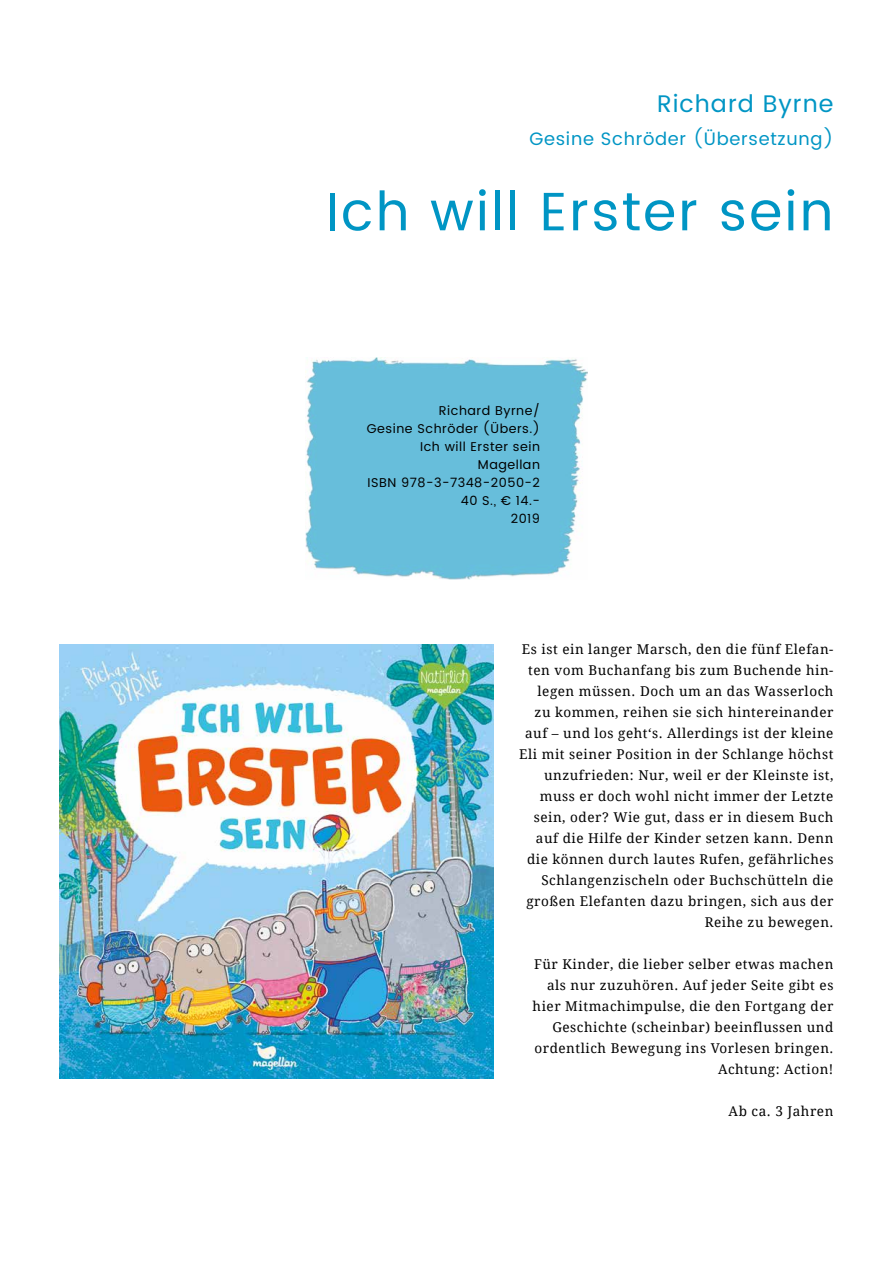
<style>
.page{position:relative;width:893px;height:1263px;background:#fff}
.page>*{position:absolute;margin:0;border:0;box-sizing:border-box;transform-origin:0 0}
.t1{font:54px "Poppins DE";letter-spacing:.04em;color:#0095c4}
.t2{font:24px "Poppins DE";letter-spacing:.04em;color:#0095c4}
.t3{font:18px "Poppins DE";letter-spacing:.04em;color:#0095c4}
.t4{font:13.5px/21px "Droid Serif";letter-spacing:.04em;color:#000;text-align:right}
.t5{font:12.75px/18px "Poppins DE";letter-spacing:.04em;color:#000;text-align:right}
</style>
<div class="page">
<img style="left:306px;top:357px;width:281px;height:223px">
<img style="left:60px;top:644px;width:433px;height:434px">
<h2 class="t2" style="left:657px;top:86px;width:178px">Richard Byrne</h2>
<h3 class="t3" style="left:529px;top:125px;width:306px">Gesine Schröder (Übersetzung)</h3>
<h1 class="t1" style="left:326px;top:172px;width:509px">Ich will Erster sein</h1>
<p class="t5" style="left:367px;top:402px;width:175px">Richard Byrne/<br>Gesine Schröder (Übers.)<br>Ich will Erster sein<br>Magellan<br>ISBN 978-3-7348-2050-2<br>40 S., € 14.-<br>2019</p>
<p class="t4" style="left:519px;top:638px;width:316px">Es ist ein langer Marsch, den die fünf Elefan&shy;ten vom Buchanfang bis zum Buchende hin&shy;legen müssen. Doch um an das Wasserloch zu kommen, reihen sie sich hintereinander auf – und los geht‘s. Allerdings ist der kleine Eli mit seiner Position in der Schlange höchst unzufrieden: Nur, weil er der Kleinste ist, muss er doch wohl nicht immer der Letzte sein, oder? Wie gut, dass er in diesem Buch auf die Hilfe der Kinder setzen kann. Denn die können durch lautes Rufen, gefährliches Schlangenzischeln oder Buchschütteln die großen Elefanten dazu bringen, sich aus der Reihe zu bewegen.</p>
<p class="t4" style="left:533px;top:953px;width:302px">Für Kinder, die lieber selber etwas machen als nur zuzuhören. Auf jeder Seite gibt es hier Mitmachimpulse, die den Fortgang der Geschichte (scheinbar) beeinflussen und ordentlich Bewegung ins Vorlesen bringen.<br>Achtung: Action!</p>
<p class="t4" style="left:729px;top:1100px;width:106px">Ab ca. 3 Jahren</p>
</div>
